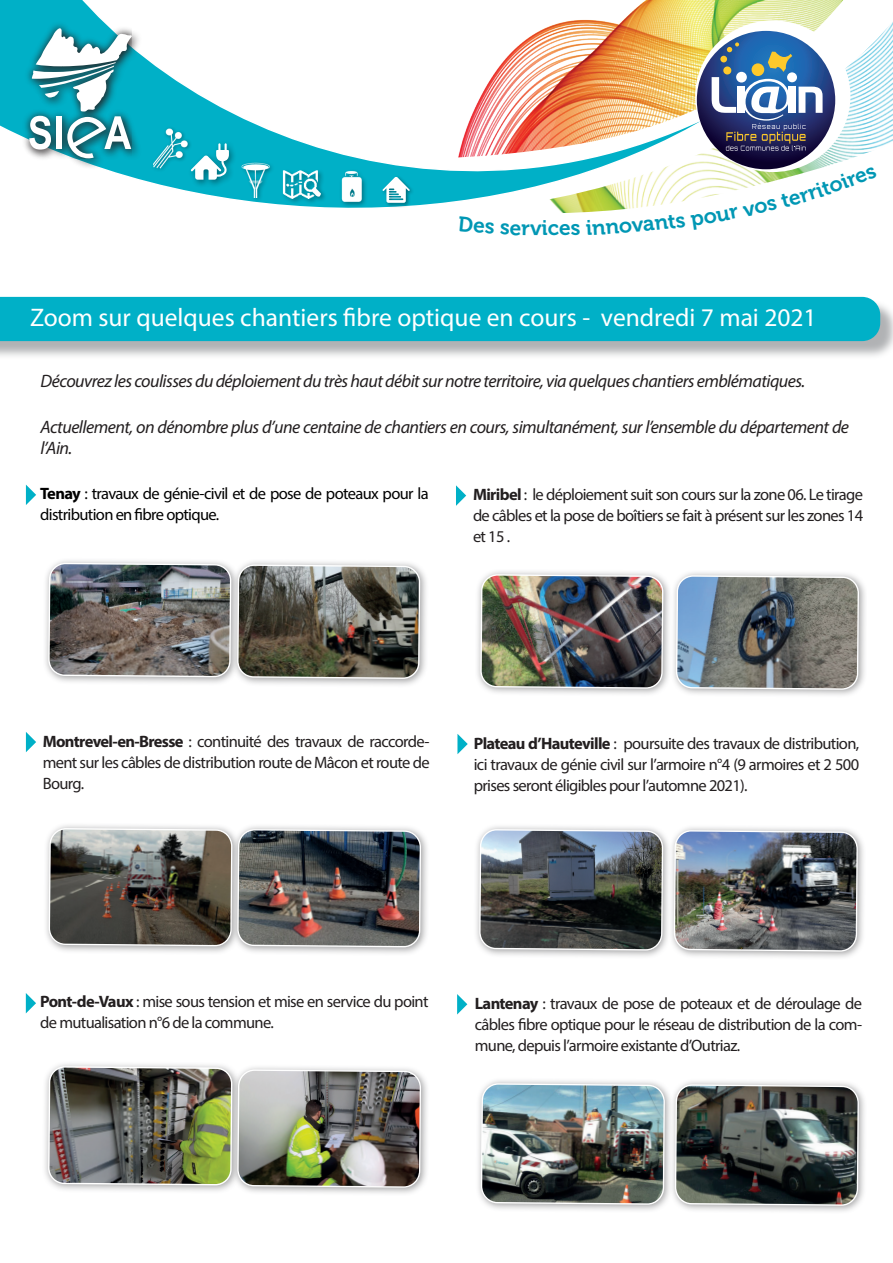
<style>
.page{position:relative;width:893px;height:1263px;background:#fff}
.page>*{position:absolute;margin:0;border:0;box-sizing:border-box;transform-origin:0 0}
.t1{font:25.5px "Myriad Pro";color:#fff}
.t2{font:21px "Museo 700";color:#0097b4}
.t3{font:italic 18px/21px "Myriad Pro";letter-spacing:-.03em;color:#231f20}
.t4{font:16.5px/21px "Myriad Pro";letter-spacing:-.04em;color:#231f20;text-align:justify}
.t5{font:16.5px/21px "Myriad Pro";letter-spacing:-.04em;color:#000}
.s1{font-weight:700}
</style>
<div class="page">
<div style="left:0;top:299px;width:893px;height:61px;background:#97999c;opacity:.75"></div>
<div style="left:0;top:297px;width:880px;height:44px;background:#00b0c7"></div>
<svg style="left:0;top:0;width:462px;height:208px"></svg>
<img style="left:109px;top:0;width:734px;height:188px">
<img style="left:462px;top:21px;width:431px;height:192px">
<div style="left:188px;top:140px;width:49px;height:48px;background:#020002;opacity:.4"></div>
<svg style="left:191px;top:143px;width:38px;height:37px"></svg>
<div style="left:381px;top:175px;width:33px;height:33px;background:#020002;opacity:.4"></div>
<svg style="left:382px;top:177px;width:28px;height:26px"></svg>
<div style="left:281px;top:168px;width:46px;height:37px;background:#020002;opacity:.4"></div>
<img style="left:275px;top:165px;width:52px;height:34px">
<div style="left:240px;top:160px;width:35px;height:43px;background:#020002;opacity:.4"></div>
<img style="left:238px;top:159px;width:34px;height:38px">
<div style="left:151px;top:126px;width:41px;height:47px;background:#00b0c7"></div>
<img style="left:154px;top:129px;width:37px;height:41px">
<div style="left:339px;top:168px;width:29px;height:40px;background:#00aac0"></div>
<img style="left:336px;top:169px;width:29px;height:36px">
<div style="left:24px;top:23px;width:118px;height:146px;background:#231f20;opacity:.75"></div>
<div style="left:22px;top:21px;width:110px;height:137px;background:#231f20;opacity:.75"></div>
<svg style="left:29px;top:28px;width:103px;height:130px"></svg>
<div style="left:695px;top:20px;width:155px;height:152px;background:#fff;border-radius:50%"></div>
<svg style="left:697px;top:31px;width:138px;height:138px;background:#1c2861"></svg>
<svg style="left:712px;top:42px;width:110px;height:109px"></svg>
<svg style="left:26px;top:732px;width:10px;height:20px"></svg>
<svg style="left:457px;top:734px;width:11px;height:20px"></svg>
<svg style="left:26px;top:993px;width:10px;height:20px"></svg>
<div style="left:475px;top:1077px;width:198px;height:136px;background:#535355;opacity:.54"></div>
<img style="left:481px;top:1082px;width:185px;height:123px">
<svg style="left:457px;top:994px;width:10px;height:20px"></svg>
<svg style="left:456px;top:485px;width:10px;height:21px"></svg>
<div style="left:668px;top:824px;width:198px;height:136px;background:#535355;opacity:.54"></div>
<img style="left:674px;top:829px;width:184px;height:123px">
<div style="left:43px;top:557px;width:197px;height:129px;background:#535355;opacity:.54"></div>
<div style="left:232px;top:559px;width:196px;height:129px;background:#535355;opacity:.54"></div>
<img style="left:48px;top:562px;width:373px;height:118px">
<svg style="left:26px;top:485px;width:10px;height:20px"></svg>
<div style="left:671px;top:570px;width:196px;height:128px;background:#535355;opacity:.54"></div>
<svg style="left:675px;top:575px;width:185px;height:115px;background:#777f83"></svg>
<div style="left:473px;top:823px;width:199px;height:136px;background:#535355;opacity:.54"></div>
<svg style="left:480px;top:828px;width:184px;height:123px;background:#52585c"></svg>
<div style="left:669px;top:1079px;width:198px;height:135px;background:#535355;opacity:.54"></div>
<img style="left:675px;top:1084px;width:185px;height:122px">
<div style="left:42px;top:1060px;width:199px;height:135px;background:#535355;opacity:.54"></div>
<div style="left:43px;top:822px;width:198px;height:133px;background:#535355;opacity:.54"></div>
<div style="left:232px;top:823px;width:197px;height:133px;background:#535355;opacity:.54"></div>
<img style="left:49px;top:827px;width:371px;height:121px">
<div style="left:475px;top:569px;width:197px;height:128px;background:#535355;opacity:.54"></div>
<img style="left:480px;top:573px;width:184px;height:116px">
<div style="left:232px;top:1064px;width:197px;height:132px;background:#535355;opacity:.54"></div>
<img style="left:47px;top:1065px;width:373px;height:123px">
<svg style="left:691px;top:166px;width:186px;height:47px"></svg>
<p class="t2" style="left:542px;top:216px;width:19px">ic</p>
<h1 class="t1" style="left:30px;top:301px;width:788px">Zoom sur quelques chantiers fibre optique en cours - vendredi 7 mai 2021</h1>
<p class="t3" style="left:41px;top:370px;width:766px">Découvrez les coulisses du déploiement du très haut débit sur notre territoire, via quelques chantiers emblématiques.</p>
<p class="t3" style="left:41px;top:416px;width:810px">Actuellement, on dénombre plus d’une centaine de chantiers en cours, simultanément, sur l’ensemble du département de l’Ain.</p>
<p class="t5" style="left:40px;top:483px;width:390px"><span class="s1">Tenay</span> : travaux de génie-civil et de pose de poteaux pour la distribution en fibre optique.</p>
<p class="t4" style="left:473px;top:483px;width:392px"><span class="s1">Miribel</span> : le déploiement suit son cours sur la zone 06. Le tirage de câbles et la pose de boîtiers se fait à présent sur les zones 14 et 15 .</p>
<p class="t4" style="left:43px;top:731px;width:388px"><span class="s1">Montrevel-en-Bresse</span> : continuité des travaux de raccorde&shy;ment sur les câbles de distribution route de Mâcon et route de Bourg.</p>
<p class="t4" style="left:474px;top:733px;width:387px"><span class="s1">Plateau d’Hauteville</span> : poursuite des travaux de distribution, ici travaux de génie civil sur l’armoire n°4 (9 armoires et 2 500 prises seront éligibles pour l’automne 2021).</p>
<p class="t4" style="left:40px;top:991px;width:390px"><span class="s1">Pont-de-Vaux</span> : mise sous tension et mise en service du point de mutualisation n°6 de la commune.</p>
<p class="t4" style="left:475px;top:992px;width:389px"><span class="s1">Lantenay</span> : travaux de pose de poteaux et de déroulage de câbles fibre optique pour le réseau de distribution de la com&shy;mune, depuis l’armoire existante d’Outriaz.</p>
</div>
